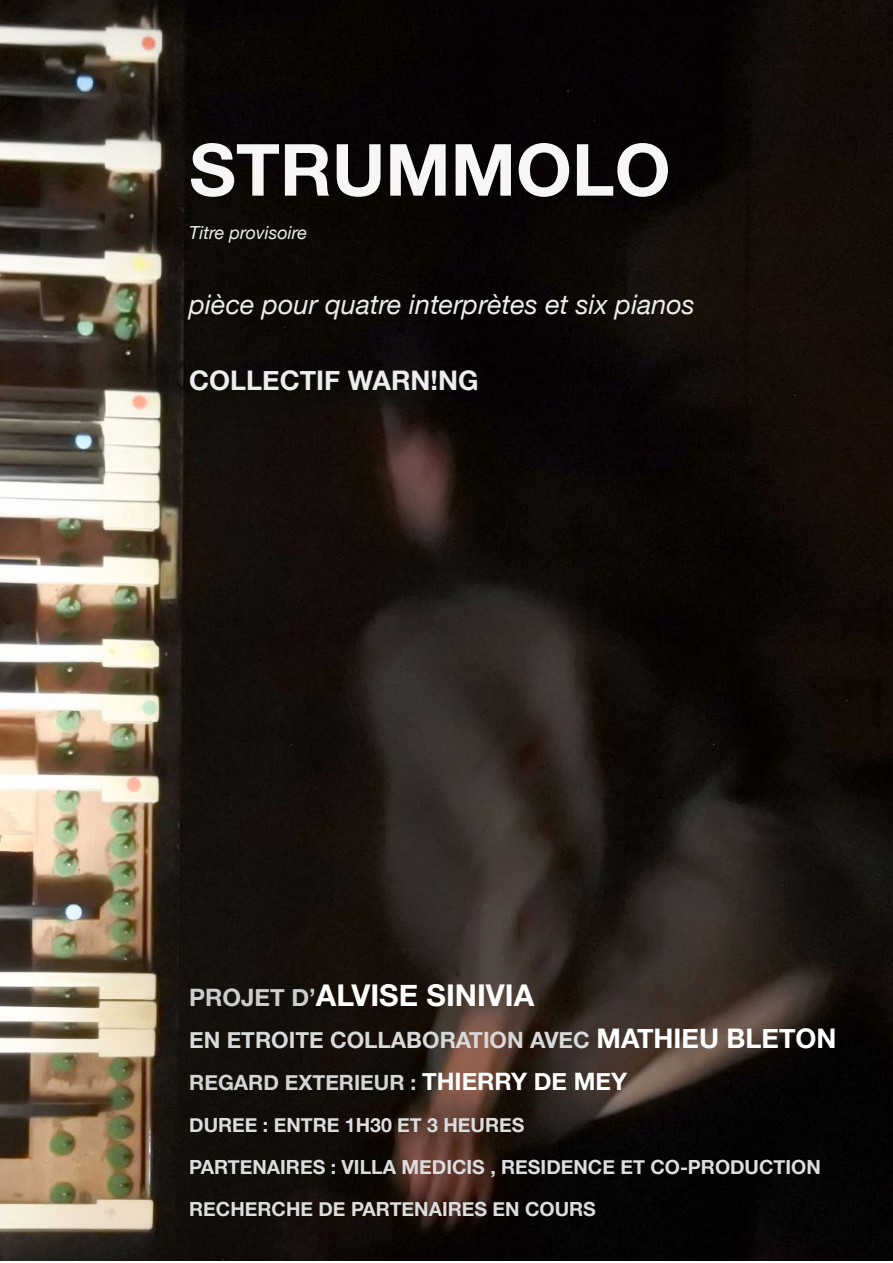
<style>
.page{position:relative;width:893px;height:1263px;background:#fff}
.page>*{position:absolute;margin:0;border:0;box-sizing:border-box;transform-origin:0 0}
.t1{font:700 72px "Helvetica Neue";color:#f6f6f6}
.t2{font:700 30px "Helvetica Neue";color:#fff}
.t3{font:italic 27px "Helvetica Neue";color:#ededee}
.t4{font:700 27px "Helvetica Neue";color:#ededee}
.t5{font:700 22.5px "Helvetica Neue";color:#d7d9da}
.t6{font:700 21px "Helvetica Neue";color:#d3d5d6}
.t7{font:700 19.5px/42px "Helvetica Neue";color:#dcddde}
.t8{font:italic 18px "Helvetica Neue";color:#ededee}
.s1{font-size:24px;color:#cbcdce}
.s2{font-size:27px;color:#fff}
.s3{font-size:24px;color:#fff}
</style>
<div class="page">
<img style="left:0;top:0;width:893px;height:1261px">
<h1 class="t1" style="left:189px;top:125px;width:483px">STRUMMOLO</h1>
<p class="t8" style="left:189px;top:222px;width:119px">Titre provisoire</p>
<h3 class="t3" style="left:189px;top:289px;width:507px">pièce pour quatre interprètes et six pianos</h3>
<h3 class="t4" style="left:189px;top:364px;width:291px">COLLECTIF WARN!NG</h3>
<h2 class="t2" style="left:189px;top:977px;width:346px"><span class="s1">PROJET D’</span>ALVISE SINIVIA</h2>
<p class="t5" style="left:189px;top:1026px;width:649px">EN ETROITE COLLABORATION AVEC <span class="s2">MATHIEU BLETON</span></p>
<p class="t6" style="left:189px;top:1070px;width:439px">REGARD EXTERIEUR : <span class="s3">THIERRY DE MEY</span></p>
<p class="t7" style="left:189px;top:1104px;width:633px">DUREE : ENTRE 1H30 ET 3 HEURES<br>PARTENAIRES : VILLA MEDICIS , RESIDENCE ET CO-PRODUCTION<br>RECHERCHE DE PARTENAIRES EN COURS</p>
</div>
